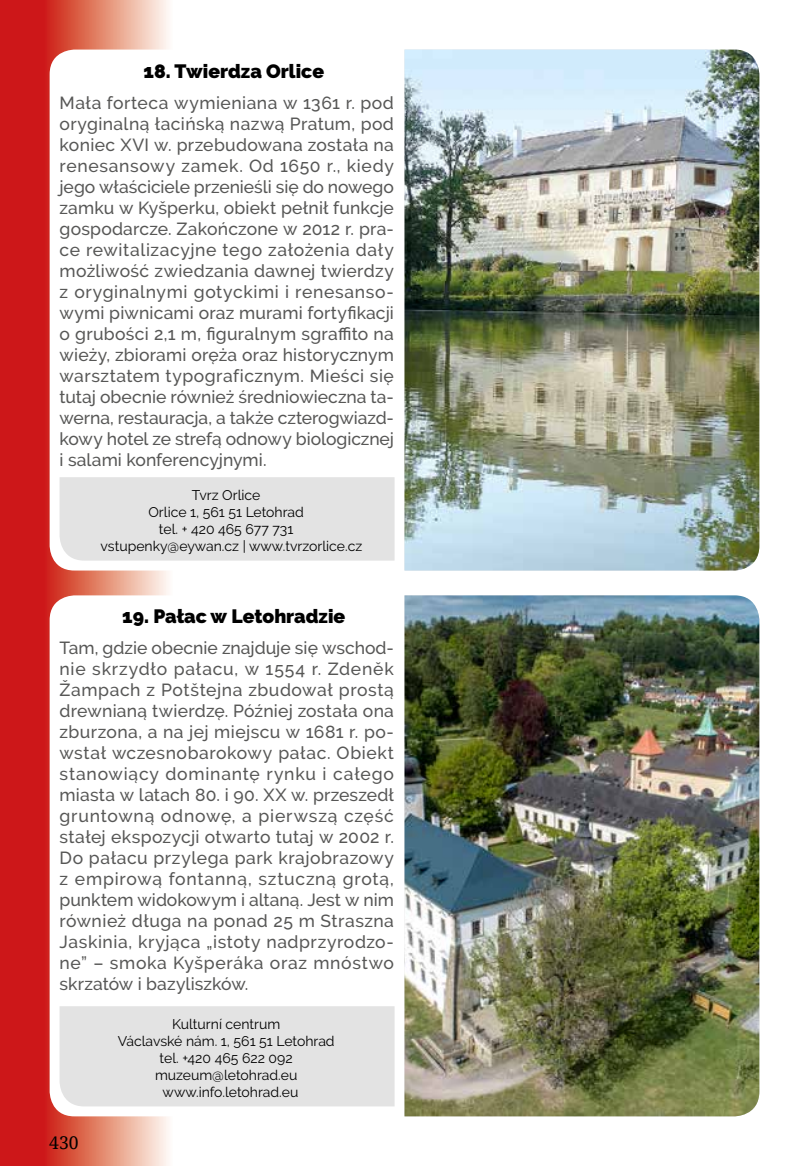
<style>
.page{position:relative;width:809px;height:1166px;background:#fff}
.page>*{position:absolute;margin:0;border:0;box-sizing:border-box;transform-origin:0 0}
.t1{font:900 19.25px "Raleway";color:#000}
.t2{font:500 17.5px/21px "Raleway";letter-spacing:.005em;color:#575756;text-align:justify}
.t3{font:17.5px "Droid Serif";color:#000}
.t4{font:14px "Raleway";color:#000}
</style>
<div class="page">
<svg style="left:0;top:0;width:169px;height:1166px;background:#d2322f"></svg>
<svg style="left:50px;top:50px;width:345px;height:520px"></svg>
<img style="left:404px;top:50px;width:355px;height:520px">
<svg style="left:50px;top:595px;width:345px;height:521px"></svg>
<img style="left:404px;top:595px;width:355px;height:521px">
<div style="left:60px;top:1006px;width:334px;height:100px;background:#e3e3e3"></div>
<div style="left:60px;top:477px;width:334px;height:84px;background:#e3e3e3"></div>
<p class="t1" style="left:143px;top:60px;width:182px">18. Twierdza Orlice</p>
<p class="t2" style="left:60px;top:92px;width:336px">Mała forteca wymieniana w 1361 r. pod oryginalną łacińską nazwą Pratum, pod koniec XVI w. przebudowana została na renesansowy zamek. Od 1650 r., kiedy jego właściciele przenieśli się do nowego zamku w Kyšperku, obiekt pełnił funkcje gospodarcze. Zakończone w 2012 r. pra&shy;ce rewitalizacyjne tego założenia dały możliwość zwiedzania dawnej twierdzy z oryginalnymi gotyckimi i renesanso&shy;wymi piwnicami oraz murami fortyfikacji o grubości 2,1 m, figuralnym sgraffito na wieży, zbiorami oręża oraz historycznym warsztatem typograficznym. Mieści się tutaj obecnie również średniowieczna ta&shy;werna, restauracja, a także czterogwiazd&shy;kowy hotel ze strefą odnowy biologicznej i salami konferencyjnymi.</p>
<p class="t4" style="left:192px;top:487px;width:70px">Tvrz Orlice</p>
<p class="t4" style="left:148px;top:504px;width:157px">Orlice 1, 561 51 Letohrad</p>
<p class="t4" style="left:159px;top:521px;width:136px">tel. + 420 465 677 731</p>
<p class="t4" style="left:101px;top:538px;width:263px">vstupenky@eywan.cz | www.tvrzorlice.cz</p>
<p class="t1" style="left:122px;top:605px;width:224px">19. Pałac w Letohradzie</p>
<p class="t2" style="left:60px;top:638px;width:336px">Tam, gdzie obecnie znajduje się wschod&shy;nie skrzydło pałacu, w 1554 r. Zdeněk Žampach z Potštejna zbudował prostą drewnianą twierdzę. Później została ona zburzona, a na jej miejscu w 1681 r. po&shy;wstał wczesnobarokowy pałac. Obiekt stanowiący dominantę rynku i całego miasta w latach 80. i 90. XX w. przeszedł gruntowną odnowę, a pierwszą część stałej ekspozycji otwarto tutaj w 2002 r.<br>Do pałacu przylega park krajobrazowy z empirową fontanną, sztuczną grotą, punktem widokowym i altaną. Jest w nim również długa na ponad 25 m Straszna Jaskinia, kryjąca „istoty nadprzyrodzo&shy;ne” – smoka Kyšperáka oraz mnóstwo skrzatów i bazyliszków.</p>
<p class="t4" style="left:172px;top:1016px;width:110px">Kulturní centrum</p>
<p class="t4" style="left:118px;top:1033px;width:218px">Václavské nám. 1, 561 51 Letohrad</p>
<p class="t4" style="left:160px;top:1050px;width:135px">tel. +420 465 622 092</p>
<p class="t4" style="left:155px;top:1066px;width:144px">muzeum@letohrad.eu</p>
<p class="t4" style="left:163px;top:1083px;width:137px">www.info.letohrad.eu</p>
<p class="t3" style="left:49px;top:1130px;width:31px">430</p>
</div>
